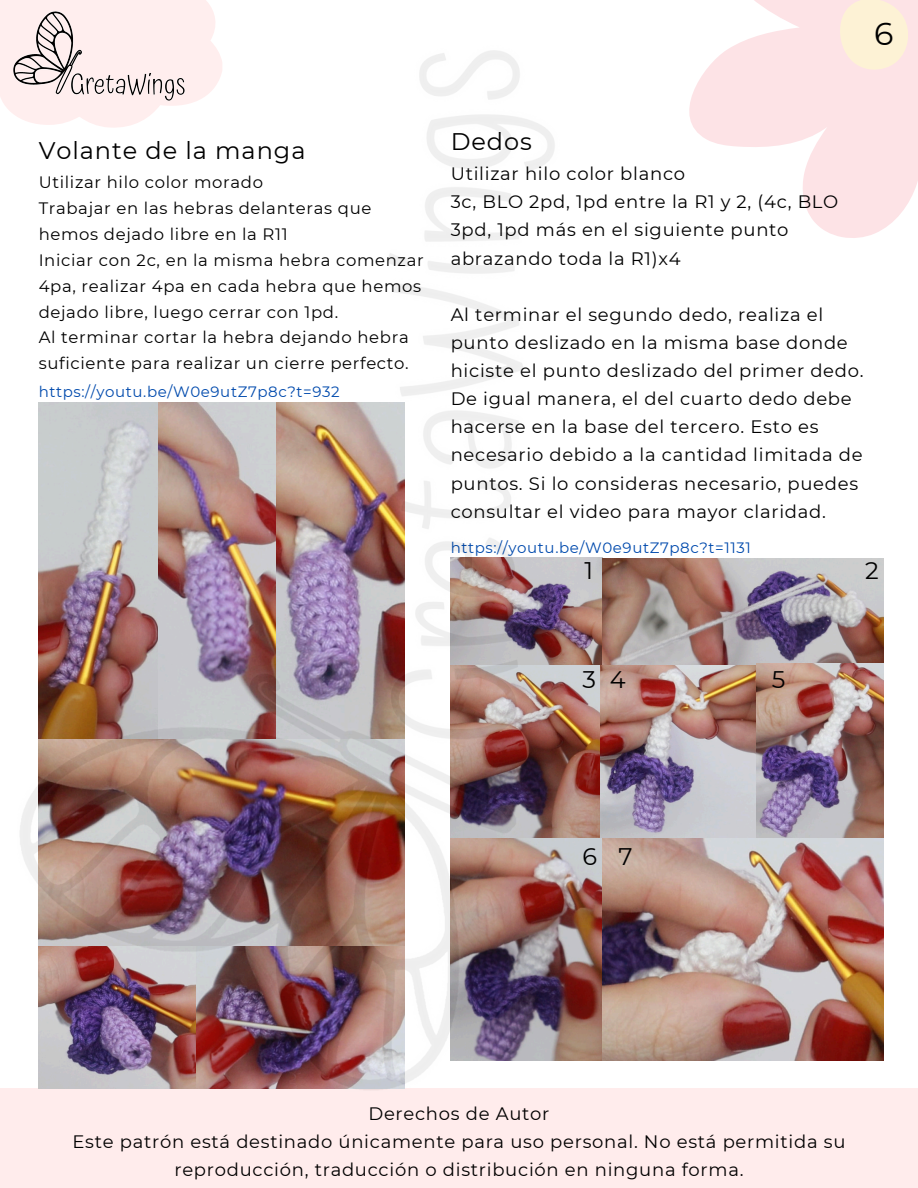
<style>
.page{position:relative;width:918px;height:1188px;background:#fff}
.page>*{position:absolute;margin:0;border:0;box-sizing:border-box;transform-origin:0 0}
.t1{font:31.65px "Montserrat";color:#000}
.t2{font:24px "Montserrat";letter-spacing:.04em;color:#000}
.t3{font:18px/28.2px "Montserrat";letter-spacing:.04em;color:#000}
.t4{font:16.5px/25.8px "Montserrat";letter-spacing:.04em;color:#000}
.t5{font:15px "Montserrat";letter-spacing:.04em;color:#004aad}
</style>
<div class="page">
<div style="left:0;top:0;width:222px;height:128px;background:#ffecec"></div>
<img style="left:13px;top:11px;width:61px;height:70px">
<svg style="left:689px;top:0;width:229px;height:238px;fill:#fde3e6"></svg>
<svg style="left:834px;top:0;width:78px;height:70px;background:#fdedda"></svg>
<div style="left:0;top:1088px;width:918px;height:100px;background:#ffecec"></div>
<img style="left:569px;top:558px;width:314px;height:107px">
<img style="left:569px;top:665px;width:187px;height:173px">
<img style="left:756px;top:663px;width:127px;height:175px">
<img style="left:569px;top:838px;width:33px;height:222px">
<img style="left:602px;top:838px;width:281px;height:223px">
<img style="left:18px;top:42px;width:551px;height:1048px">
<p class="t1" style="left:874px;top:14px;width:21px">6</p>
<p class="t2" style="left:39px;top:136px;width:268px">Volante de la manga</p>
<p class="t4" style="left:39px;top:169px;width:387px">Utilizar hilo color morado<br>Trabajar en las hebras delanteras que hemos dejado libre en la R11<br>Iniciar con 2c, en la misma hebra comenzar 4pa, realizar 4pa en cada hebra que hemos dejado libre, luego cerrar con 1pd.<br>Al terminar cortar la hebra dejando hebra suficiente para realizar un cierre perfecto.</p>
<p class="t5" style="left:39px;top:383px;width:303px">https://youtu.be/W0e9utZ7p8c?t=932</p>
<p class="t2" style="left:451px;top:127px;width:83px">Dedos</p>
<p class="t3" style="left:451px;top:160px;width:389px">Utilizar hilo color blanco<br>3c, BLO 2pd, 1pd entre la R1 y 2, (4c, BLO<br>3pd, 1pd más en el siguiente punto abrazando toda la R1)x4</p>
<p class="t3" style="left:451px;top:300px;width:414px">Al terminar el segundo dedo, realiza el punto deslizado en la misma base donde hiciste el punto deslizado del primer dedo.<br>De igual manera, el del cuarto dedo debe hacerse en la base del tercero. Esto es necesario debido a la cantidad limitada de puntos. Si lo consideras necesario, puedes consultar el video para mayor claridad.</p>
<p class="t5" style="left:451px;top:539px;width:302px">https://youtu.be/W0e9utZ7p8c?t=1131</p>
<p class="t2" style="left:585px;top:556px;width:10px">1</p>
<p class="t2" style="left:865px;top:556px;width:15px">2</p>
<p class="t2" style="left:583px;top:665px;width:15px">3</p>
<p class="t2" style="left:610px;top:665px;width:17px">4</p>
<p class="t2" style="left:772px;top:665px;width:15px">5</p>
<p class="t2" style="left:583px;top:842px;width:16px">6</p>
<p class="t2" style="left:618px;top:842px;width:16px">7</p>
<p class="t3" style="left:73px;top:1099px;width:774px;text-align:center">Derechos de Autor<br>Este patrón está destinado únicamente para uso personal. No está permitida su reproducción, traducción o distribución en ninguna forma.</p>
</div>
